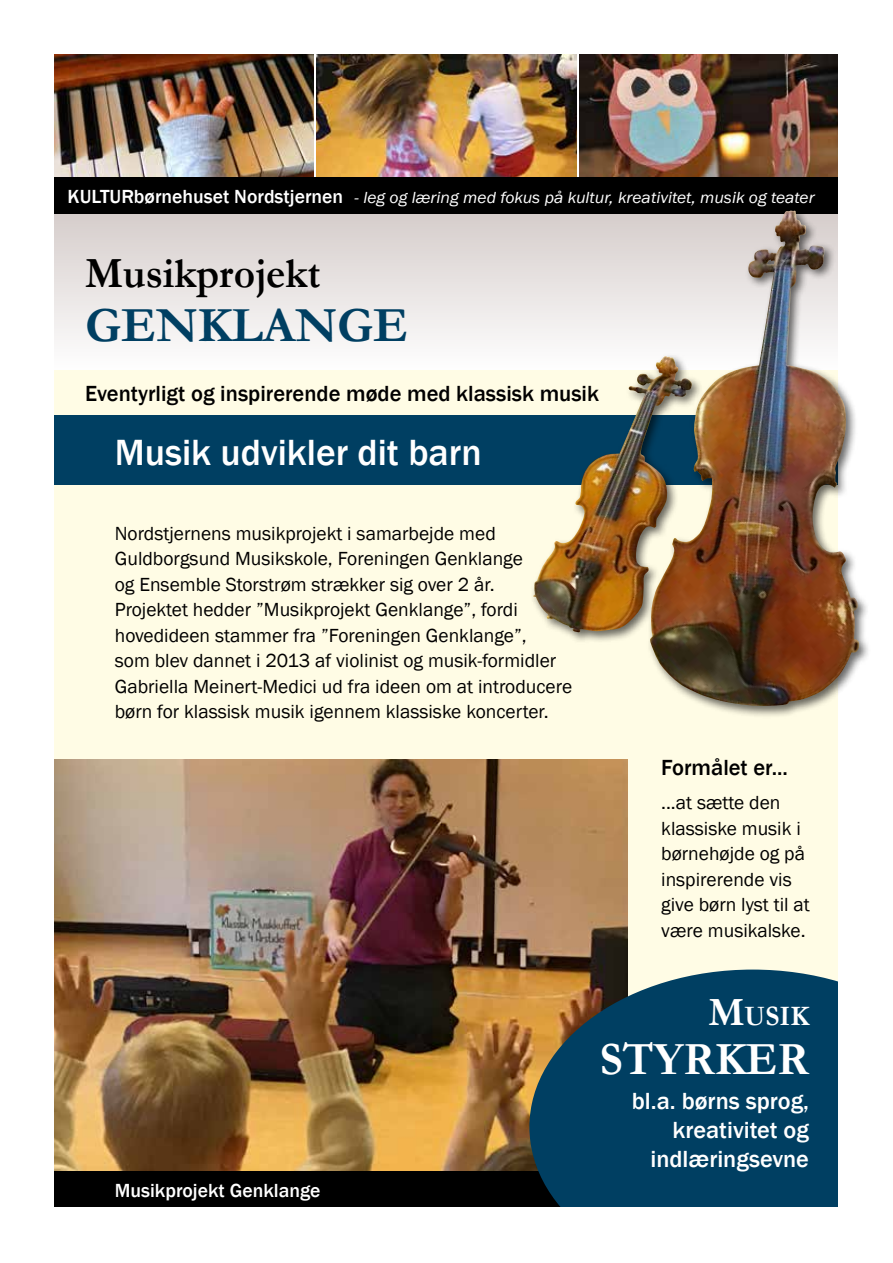
<style>
.page{position:relative;width:893px;height:1263px;background:#fff}
.page>*{position:absolute;margin:0;border:0;box-sizing:border-box;transform-origin:0 0}
.t1{font:700 49.5px "Garamond";color:#003f62}
.t2{font:700 46.5px "Garamond";color:#fff}
.t3{font:700 43.5px "Garamond";color:#000;scale:.95 1}
.t4{font:500 37.5px "Franklin Gothic";color:#fff}
.t5{font:700 28.35px "Garamond";color:#fff}
.t6{font:500 24px/28.8px "Franklin Gothic";color:#fff;text-align:right}
.t7{font:500 22.5px "Franklin Gothic";color:#000}
.t8{font:19.5px/25.5px "Franklin Gothic";color:#000}
.t9{font:500 19.5px "Franklin Gothic";color:#fff}
.t10{font:italic 16.5px "Franklin Gothic";color:#fff;scale:1.06 1}
.s1{font-weight:500;font-style:normal;font-size:19.5px}
.s2{font-size:40.5px}
</style>
<div class="page">
<div style="left:54px;top:370px;width:785px;height:815px;background:#fffce5"></div>
<img style="left:54px;top:54px;width:260px;height:116px">
<img style="left:579px;top:54px;width:259px;height:116px">
<img style="left:317px;top:54px;width:259px;height:116px">
<div style="left:54px;top:213px;width:785px;height:157px;background:linear-gradient(to bottom,#d6cdcb,#fefefe)"></div>
<div style="left:43px;top:170px;width:796px;height:45px;background:#000;opacity:.75"></div>
<div style="left:54px;top:416px;width:785px;height:69px;background:#003f62"></div>
<img style="left:54px;top:759px;width:573px;height:405px">
<div style="left:43px;top:1164px;width:797px;height:45px;background:#000;opacity:.75"></div>
<svg style="left:529px;top:969px;width:310px;height:239px;background:#154760"></svg>
<div style="left:839px;top:43px;width:54px;height:1220px;background:#fff"></div>
<div style="left:530px;top:207px;width:341px;height:511px;background:#000;opacity:.6"></div>
<img style="left:649px;top:211px;width:210px;height:495px">
<div style="left:54px;top:1208px;width:839px;height:55px;background:#fff"></div>
<p class="t10" style="left:68px;top:187px;width:706px"><span class="s1">KULTURbørnehuset Nordstjernen</span> - leg og læring med fokus på kultur, kreativitet, musik og teater</p>
<h3 class="t3" style="left:85px;top:243px;width:249px">Musikprojekt</h3>
<h1 class="t1" style="left:85px;top:291px;width:325px">GENKLANGE</h1>
<p class="t7" style="left:85px;top:379px;width:516px">Eventyrligt og inspirerende møde med klassisk musik</p>
<h3 class="t4" style="left:115px;top:429px;width:368px">Musik udvikler dit barn</h3>
<p class="t8" style="left:115px;top:521px;width:459px">Nordstjernens musikprojekt i samarbejde med Guldborgsund Musikskole, Foreningen Genklange<br>og Ensemble Storstrøm strækker sig over 2 år.<br>Projektet hedder ”Musikprojekt Genklange”, fordi hovedideen stammer fra ”Foreningen Genklange”,<br>som blev dannet i 2013 af violinist og musik-formidler Gabriella Meinert-Medici ud fra ideen om at introducere børn for klassisk musik igennem klassiske koncerter.</p>
<p class="t9" style="left:115px;top:1178px;width:207px">Musikprojekt Genklange</p>
<p class="t7" style="left:661px;top:753px;width:128px">Formålet er...</p>
<p class="t8" style="left:661px;top:790px;width:150px">...at sætte den klassiske musik i børnehøjde og på inspirerende vis give børn lyst til at være musikalske.</p>
<h3 class="t5" style="left:708px;top:997px;width:102px"><span class="s2">M</span>usik</h3>
<h2 class="t2" style="left:600px;top:1028px;width:211px">STYRKER</h2>
<p class="t6" style="left:632px;top:1087px;width:179px">bl.a. børns sprog, kreativitet og indlæringsevne</p>
</div>
